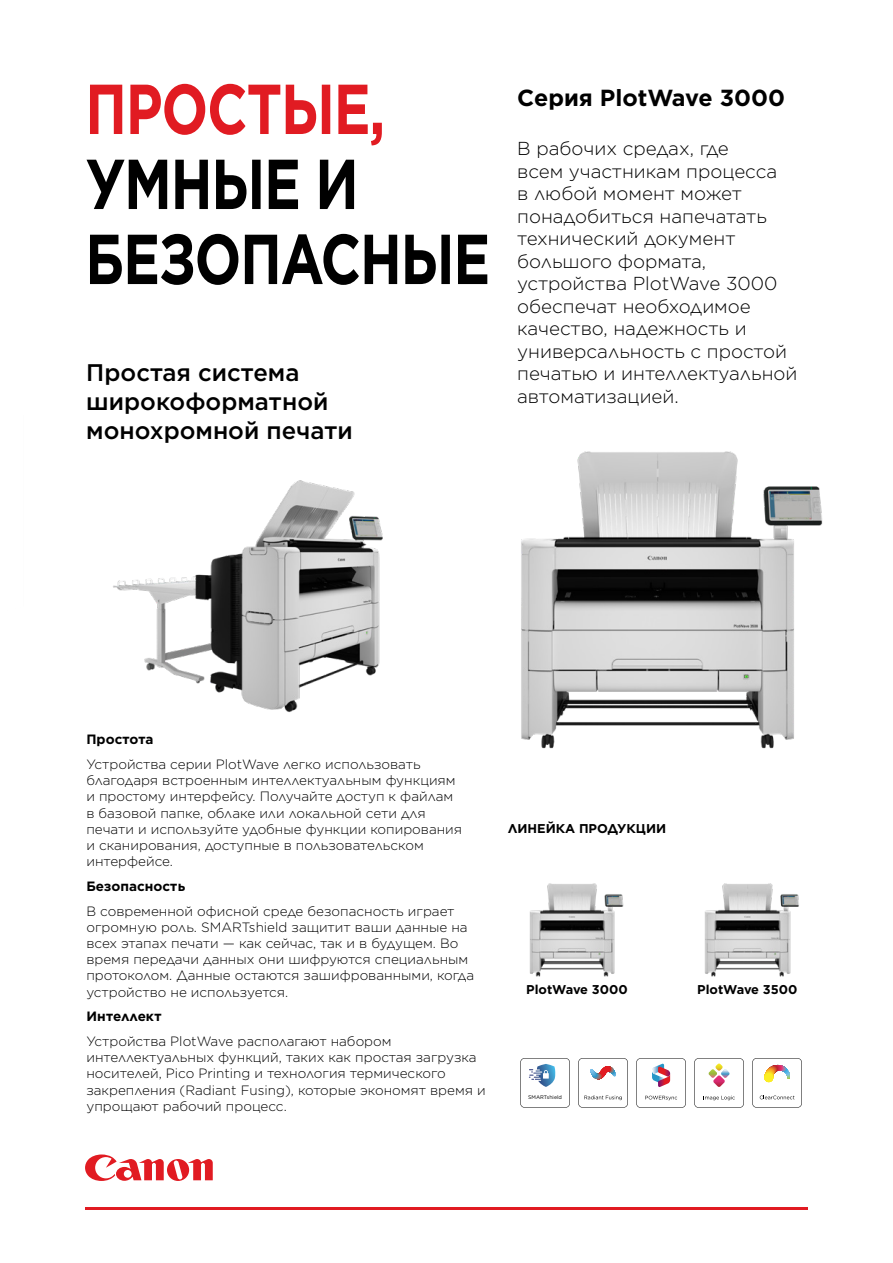
<style>
.page{position:relative;width:893px;height:1263px;background:#fff}
.page>*{position:absolute;margin:0;border:0;box-sizing:border-box;transform-origin:0 0}
.t1{font:700 70.5px/75px "Gotham";letter-spacing:-.02em;color:#000;scale:.78 1}
.t2{font:700 70.5px "Gotham";letter-spacing:-.02em;color:#e11b22;scale:.78 1}
.t3{font:500 24px/28.8px "Gotham";color:#000}
.t4{font:700 23.25px "Gotham";color:#000}
.t5{font:300 18.75px/22.5px "Gotham";color:#000}
.t6{font:300 13.5px/16.2px "Gotham";color:#000}
.t7{font:700 13.5px "Gotham";color:#000}
.t8{font:700 12.75px "Gotham";color:#000}
.t9{font:5.25px "Gotham";color:#010101}
</style>
<div class="page">
<svg style="left:85px;top:1154px;width:128px;height:27px"></svg>
<hr style="left:85px;top:1207px;width:723px;height:3px;background:#e11b22">
<svg style="left:578px;top:1058px;width:50px;height:50px"></svg>
<svg style="left:694px;top:1058px;width:50px;height:50px"></svg>
<svg style="left:636px;top:1058px;width:50px;height:50px"></svg>
<svg style="left:520px;top:1058px;width:50px;height:50px"></svg>
<svg style="left:752px;top:1058px;width:50px;height:50px"></svg>
<img style="left:521px;top:451px;width:302px;height:298px">
<img style="left:113px;top:480px;width:270px;height:232px">
<img style="left:704px;top:883px;width:95px;height:94px">
<img style="left:529px;top:883px;width:95px;height:94px">
<h1 class="t2" style="left:85px;top:62px;width:386px">ПРОСТЫЕ,</h1>
<h1 class="t1" style="left:85px;top:146px;width:521px">УМНЫЕ И<br>БЕЗОПАСНЫЕ</h1>
<h2 class="t3" style="left:86px;top:358px;width:268px">Простая система широкоформатной монохромной печати</h2>
<h3 class="t4" style="left:517px;top:82px;width:269px">Серия PlotWave 3000</h3>
<p class="t5" style="left:517px;top:137px;width:282px">В рабочих средах, где<br>всем участникам процесса<br>в любой момент может понадобиться напечатать технический документ большого формата, устройства PlotWave 3000 обеспечат необходимое качество, надежность и универсальность с простой печатью и интеллектуальной автоматизацией.</p>
<p class="t7" style="left:86px;top:730px;width:69px">Простота</p>
<p class="t6" style="left:86px;top:756px;width:377px">Устройства серии PlotWave легко использовать благодаря встроенным интеллектуальным функциям и простому интерфейсу. Получайте доступ к файлам в базовой папке, облаке или локальной сети для печати и используйте удобные функции копирования и сканирования, доступные в пользовательском интерфейсе.</p>
<p class="t7" style="left:86px;top:877px;width:100px">Безопасность</p>
<p class="t6" style="left:86px;top:902px;width:389px">В современной офисной среде безопасность играет огромную роль. SMARTshield защитит ваши данные на всех этапах печати — как сейчас, так и в будущем. Во время передачи данных они шифруются специальным протоколом. Данные остаются зашифрованными, когда устройство не используется.</p>
<p class="t7" style="left:86px;top:1008px;width:77px">Интеллект</p>
<p class="t6" style="left:86px;top:1033px;width:401px">Устройства PlotWave располагают набором интеллектуальных функций, таких как простая загрузка носителей, Pico Printing и технология термического закрепления (Radiant Fusing), которые экономят время и упрощают рабочий процесс.</p>
<p class="t8" style="left:508px;top:820px;width:160px">ЛИНЕЙКА ПРОДУКЦИИ</p>
<p class="t8" style="left:526px;top:981px;width:103px">PlotWave 3000</p>
<p class="t8" style="left:697px;top:981px;width:102px">PlotWave 3500</p>
<p class="t9" style="left:528px;top:1094px;width:35px">SMARTshield</p>
</div>
